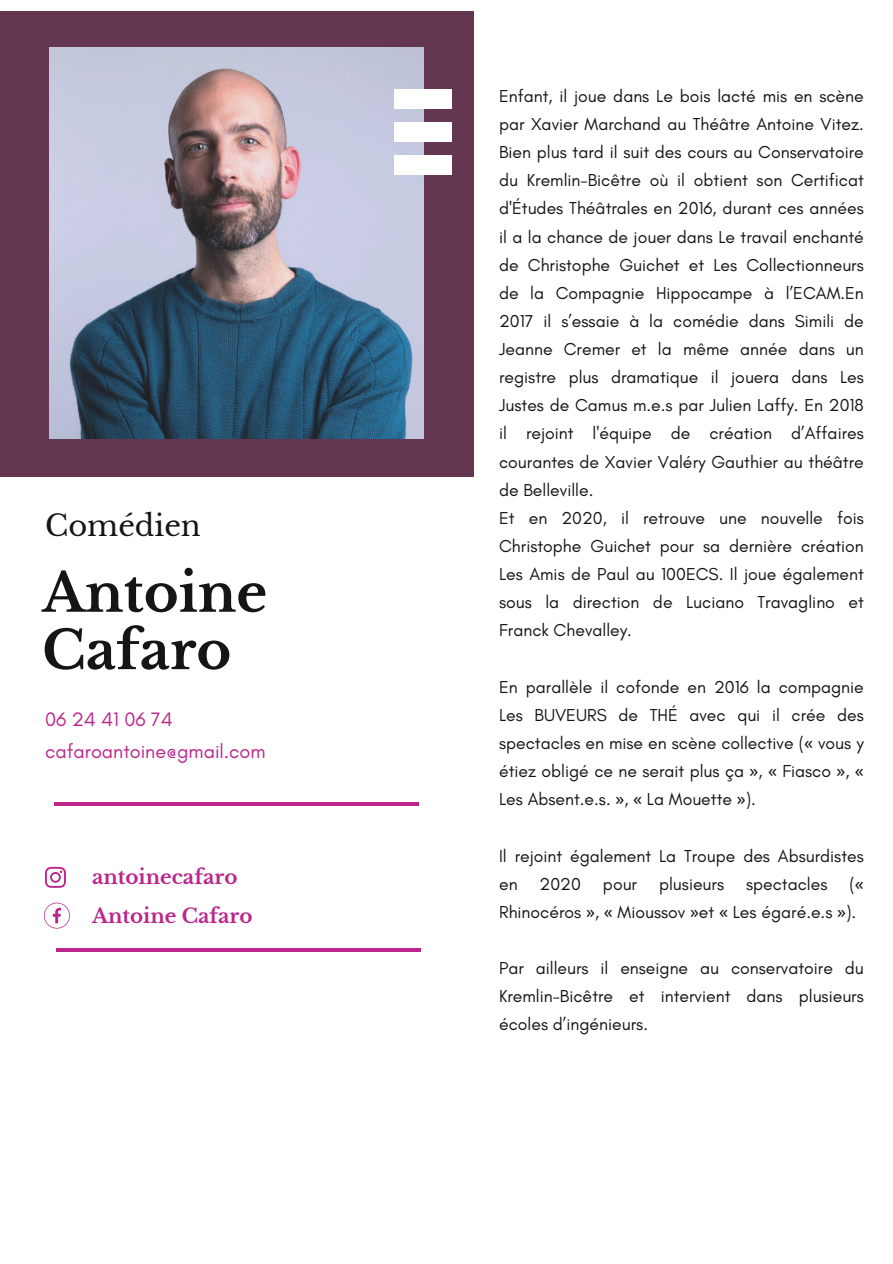
<style>
.page{position:relative;width:893px;height:1264px;background:#fff}
.page>*{position:absolute;margin:0;border:0;box-sizing:border-box;transform-origin:0 0}
.t1{font:700 52.95px "Libre Baskerville";color:#151515}
.t2{font:28.95px "Libre Baskerville";color:#151515}
.t3{font:19.8px "Glacial Indifference";color:#bb268b}
.t4{font:700 19.8px "Libre Baskerville";color:#bb268b}
.t5{font:17.55px/28.2px "Glacial Indifference";color:#151515;text-align:justify}
.s1{font-family:"Noto Sans"}
</style>
<div class="page">
<div style="left:0;top:12px;width:473px;height:523px;background:#633750"></div>
<img style="left:50px;top:48px;width:373px;height:390px">
<div style="left:0;top:477px;width:892px;height:786px;background:#fff"></div>
<hr style="left:57px;top:948px;width:364px;height:3px;background:#bb268b">
<svg style="left:45px;top:866px;width:21px;height:21px"></svg>
<div style="left:394px;top:89px;width:57px;height:19px;background:#fff"></div>
<div style="left:394px;top:122px;width:57px;height:20px;background:#fff"></div>
<div style="left:394px;top:156px;width:57px;height:19px;background:#fff"></div>
<hr style="left:54px;top:802px;width:364px;height:3px;background:#bb268b">
<svg style="left:44px;top:902px;width:26px;height:26px"></svg>
<p class="t2" style="left:45px;top:508px;width:157px">Comédien</p>
<p class="t1" style="left:42px;top:560px;width:227px">Antoine</p>
<p class="t1" style="left:42px;top:617px;width:191px">Cafaro</p>
<p class="t3" style="left:45px;top:707px;width:129px">06 24 41 06 74</p>
<p class="t3" style="left:45px;top:739px;width:222px">cafaroantoine@gmail.com</p>
<p class="t4" style="left:92px;top:864px;width:147px">antoinecafaro</p>
<p class="t4" style="left:92px;top:903px;width:162px">Antoine Cafaro</p>
<p class="t5" style="left:499px;top:82px;width:366px">Enfant, il joue dans Le bois lacté mis en scène par Xavier Marchand au Théâtre Antoine Vitez.<br>Bien plus tard il suit des cours au Conservatoire du Kremlin-Bicêtre où il obtient son Certificat d'Études Théâtrales en 2016, durant ces années il a la chance de jouer dans Le travail enchanté de Christophe Guichet et Les Collectionneurs de la Compagnie Hippocampe à l’ECAM.En 2017 il s’essaie à la comédie dans Simili de Jeanne Cremer et la même année dans un registre plus dramatique il jouera dans Les Justes de Camus m.e.s par Julien Laffy. En 2018 il rejoint l'équipe de création d’Affaires courantes de Xavier Valéry Gauthier au théâtre de Belleville.</p>
<p class="t5" style="left:499px;top:503px;width:366px">Et en 2020, il retrouve une nouvelle fois Christophe Guichet pour sa dernière création Les Amis de Paul au 100ECS. Il joue également sous la direction de Luciano Travaglino et Franck Chevalley.</p>
<p class="t5" style="left:499px;top:672px;width:366px">En parallèle il cofonde en 2016 la compagnie Les BUVEURS de THÉ avec qui il crée des spectacles en mise en scène collective (<span class="s1">«</span> vous y étiez obligé ce ne serait plus ça <span class="s1">»</span>, <span class="s1">«</span> Fiasco <span class="s1">»</span>, <span class="s1">« </span>Les Absent.e.s. <span class="s1">»</span>, <span class="s1">«</span> La Mouette <span class="s1">»</span>).</p>
<p class="t5" style="left:499px;top:841px;width:366px">Il rejoint également La Troupe des Absurdistes en 2020 pour plusieurs spectacles (<span class="s1">« </span>Rhinocéros <span class="s1">»</span>, <span class="s1">«</span> Mioussov <span class="s1">»</span>et <span class="s1">«</span> Les égaré.e.s <span class="s1">»</span>).</p>
<p class="t5" style="left:499px;top:953px;width:366px">Par ailleurs il enseigne au conservatoire du Kremlin-Bicêtre et intervient dans plusieurs écoles d’ingénieurs.</p>
</div>
